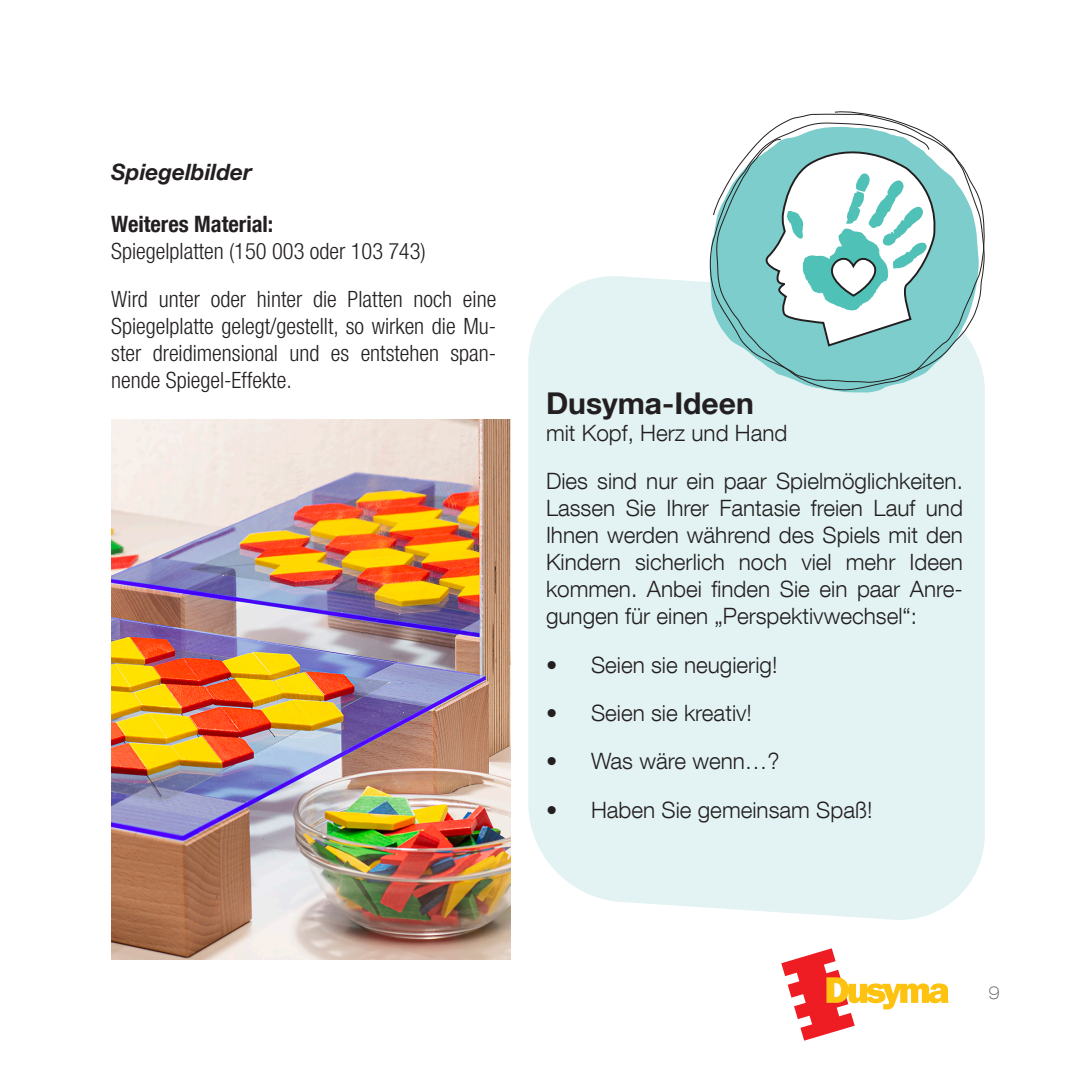
<style>
.page{position:relative;width:1092px;height:1092px;background:#fff}
.page>*{position:absolute;margin:0;border:0;box-sizing:border-box;transform-origin:0 0}
.t1{font:700 30px "Helvetica Neue LT Com";color:#231f20}
.t2{font:300 22.5px/27px "Helvetica Neue LT Com";color:#231f20}
.t3{font:300 condensed 22.5px/27px "Helvetica Neue LT Com";color:#231f20}
.t4{font:700 condensed 22.5px "Helvetica Neue LT Com";color:#231f20}
.t5{font:italic 700 22.5px "Helvetica Neue LT Com";color:#231f20}
.t6{font:100 expanded 17.5px "Helvetica Neue LT Com";color:#636366}
</style>
<div class="page">
<svg style="left:781px;top:948px;width:167px;height:92px"></svg>
<div style="left:528px;top:276px;width:456px;height:644px;background:#e3f3f3"></div>
<svg style="left:712px;top:113px;width:273px;height:277px"></svg>
<svg style="left:760px;top:138px;width:179px;height:210px"></svg>
<img style="left:111px;top:420px;width:399px;height:539px">
<p class="t5" style="left:111px;top:158px;width:142px">Spiegelbilder</p>
<p class="t4" style="left:111px;top:210px;width:163px">Weiteres Material:</p>
<p class="t3" style="left:111px;top:227px;width:386px;line-height:48.2px">Spiegelplatten (150 003 oder 103 743)<br>Wird unter oder hinter die Platten noch eine</p>
<p class="t3" style="left:111px;top:313px;width:386px;text-align:justify">Spiegelplatte gelegt/gestellt, so wirken die Mu&shy;ster dreidimensional und es entstehen span&shy;nende Spiegel-Effekte.</p>
<h1 class="t1" style="left:546px;top:384px;width:209px">Dusyma-Ideen</h1>
<p class="t2" style="left:546px;top:408px;width:418px;line-height:48.2px">mit Kopf, Herz und Hand<br>Dies sind nur ein paar Spielmöglichkeiten.</p>
<p class="t2" style="left:546px;top:494px;width:418px;text-align:justify">Lassen Sie Ihrer Fantasie freien Lauf und Ihnen werden während des Spiels mit den Kindern sicherlich noch viel mehr Ideen kommen. Anbei finden Sie ein paar Anre&shy;gungen für einen „Perspektivwechsel“:</p>
<p class="t2" style="left:546px;top:650px;width:233px">• Seien sie neugierig!</p>
<p class="t2" style="left:546px;top:699px;width:207px">• Seien sie kreativ!</p>
<p class="t2" style="left:546px;top:747px;width:235px">• Was wäre wenn…?</p>
<p class="t2" style="left:546px;top:795px;width:328px">• Haben Sie gemeinsam Spaß!</p>
<p class="t6" style="left:988px;top:982px;width:13px">9</p>
</div>
